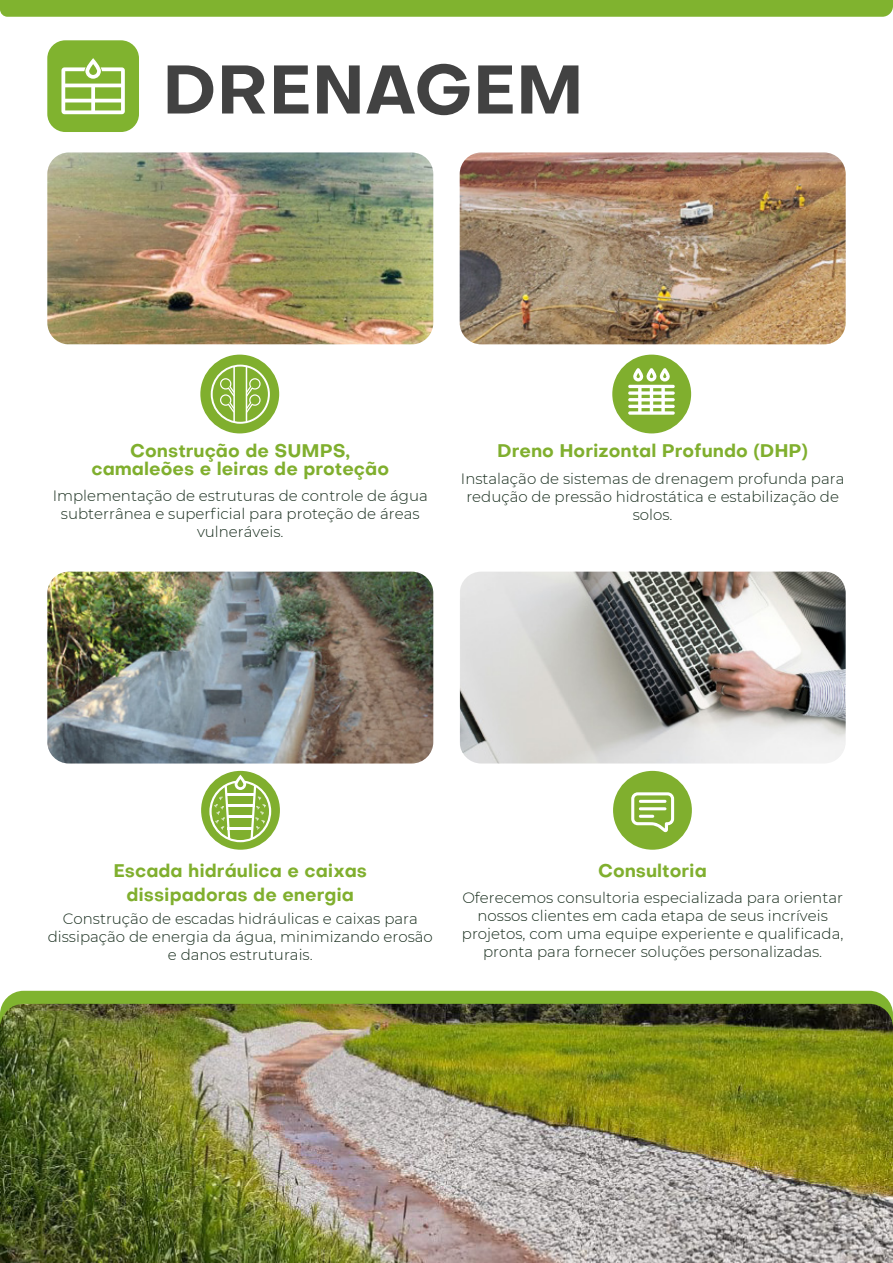
<style>
.page{position:relative;width:893px;height:1263px;background:#fff}
.page>*{position:absolute;margin:0;border:0;box-sizing:border-box;transform-origin:0 0}
.t1{font:700 67.5px "Objective";color:#424242}
.t2{font:700 18px/18px "Objective";color:#80af2e;text-align:center}
.t3{font:300 15px/18px "Montserrat";color:#162b1b;text-align:center}
</style>
<div class="page">
<div style="left:200px;top:355px;width:79px;height:78px;background:#80af2e;border-radius:50%"></div>
<div style="left:612px;top:355px;width:79px;height:78px;background:#80af2e;border-radius:50%"></div>
<svg style="left:2px;top:991px;width:889px;height:13px;background:#81b231"></svg>
<div style="left:0;top:0;width:893px;height:17px;background:#80b32f"></div>
<img style="left:47px;top:152px;width:386px;height:192px">
<img style="left:460px;top:152px;width:386px;height:192px">
<img style="left:0;top:1004px;width:893px;height:259px">
<div style="left:47px;top:40px;width:92px;height:92px;background:#80b32f;border-radius:18px"></div>
<svg style="left:211px;top:365px;width:59px;height:59px"></svg>
<svg style="left:628px;top:368px;width:47px;height:47px"></svg>
<svg style="left:61px;top:58px;width:64px;height:56px"></svg>
<div style="left:201px;top:771px;width:79px;height:79px;background:#80af2e;border-radius:50%"></div>
<div style="left:613px;top:771px;width:79px;height:79px;background:#80af2e;border-radius:50%"></div>
<img style="left:460px;top:572px;width:386px;height:191px">
<svg style="left:631px;top:792px;width:43px;height:41px"></svg>
<img style="left:47px;top:572px;width:386px;height:191px">
<svg style="left:209px;top:775px;width:62px;height:67px"></svg>
<h1 class="t1" style="left:162px;top:41px;width:423px">DRENAGEM</h1>
<p class="t2" style="left:92px;top:442px;width:299px">Construção de SUMPS, camaleões e leiras de proteção</p>
<p class="t3" style="left:53px;top:486px;width:377px">Implementação de estruturas de controle de água subterrânea e superficial para proteção de áreas vulneráveis.</p>
<p class="t2" style="left:497px;top:442px;width:312px">Dreno Horizontal Profundo (DHP)</p>
<p class="t3" style="left:461px;top:469px;width:385px">Instalação de sistemas de drenagem profunda para redução de pressão hidrostática e estabilização de solos.</p>
<p class="t2" style="left:114px;top:858px;width:255px;line-height:24.2px">Escada hidráulica e caixas dissipadoras de energia</p>
<p class="t2" style="left:598px;top:861px;width:110px">Consultoria</p>
<p class="t3" style="left:48px;top:909px;width:387px">Construção de escadas hidráulicas e caixas para dissipação de energia da água, minimizando erosão e danos estruturais.</p>
<p class="t3" style="left:462px;top:888px;width:383px">Oferecemos consultoria especializada para orientar nossos clientes em cada etapa de seus incríveis projetos, com uma equipe experiente e qualificada, pronta para fornecer soluções personalizadas.</p>
</div>
